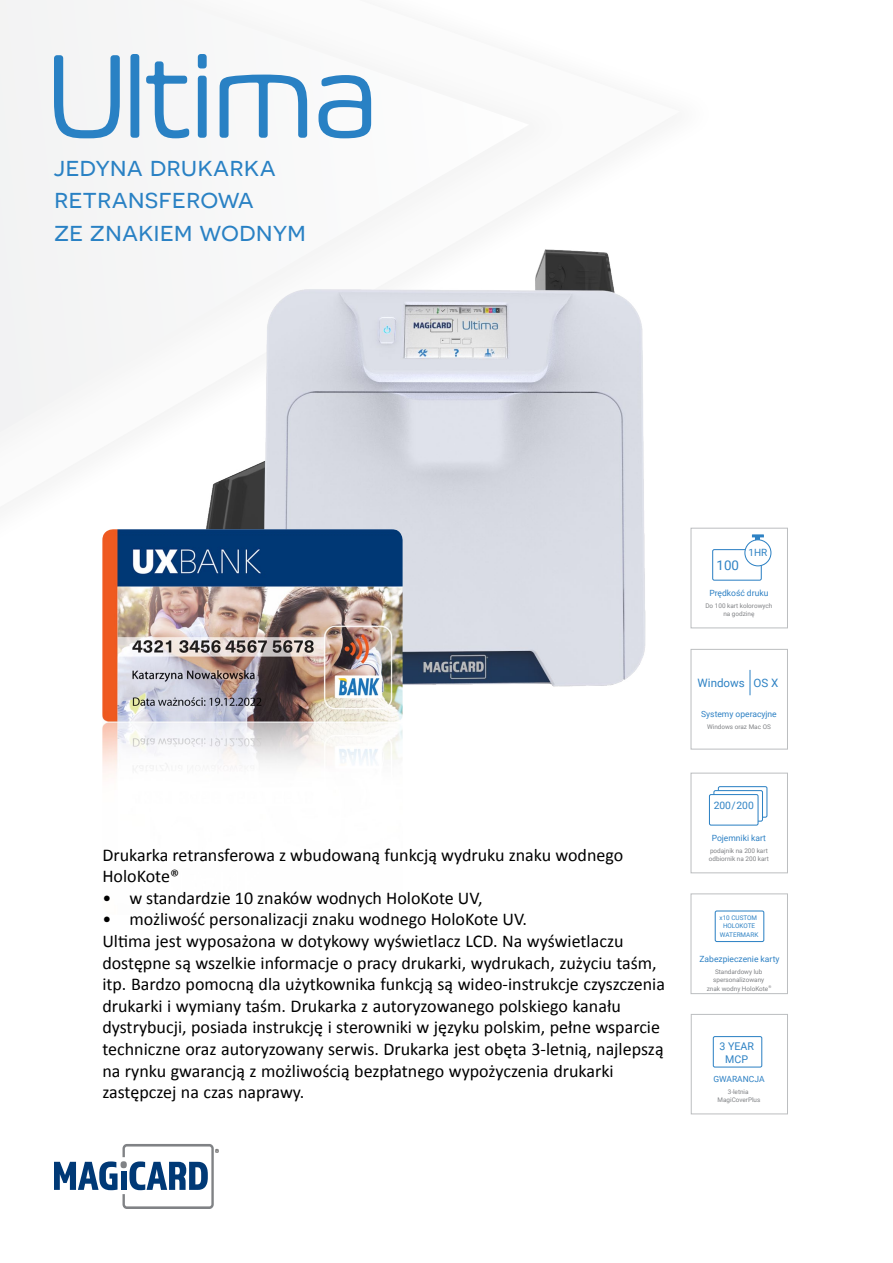
<style>
.page{position:relative;width:893px;height:1263px;background:#fff}
.page>*{position:absolute;margin:0;border:0;box-sizing:border-box;transform-origin:0 0}
.t1{font:27px/32.4px "Novecentosanswide";color:#2981c4}
.t2{font:18px/21.6px "Calibri";color:#000}
.t3{font:13.35px "Roboto";color:#2e82c4}
.t4{font:11.55px "Roboto";color:#2e82c4}
.t5{font:10.65px/12.8px "Roboto";color:#2e82c4;text-align:center}
.t6{font:10.35px "Roboto";color:#2e82c4}
.t7{font:10.05px "Roboto";color:#2e82c4}
.t8{font:8.55px "Roboto";color:#2e81c4}
.t9{font:6.45px/8.6px "Roboto";color:#808285;text-align:center}
.t10{font:6.45px/8.6px "Roboto";color:#2e82c4;text-align:center}
</style>
<div class="page">
<div style="left:0;top:0;width:571px;height:619px;background:#f8f8f9"></div>
<svg style="left:54px;top:1144px;width:165px;height:65px"></svg>
<svg style="left:54px;top:55px;width:66px;height:83px"></svg>
<div style="left:130px;top:54px;width:9px;height:84px;background:#2981c4;border-radius:3px"></div>
<svg style="left:146px;top:61px;width:43px;height:77px"></svg>
<svg style="left:198px;top:54px;width:9px;height:84px"></svg>
<svg style="left:220px;top:75px;width:87px;height:63px"></svg>
<svg style="left:318px;top:75px;width:53px;height:63px"></svg>
<img style="left:206px;top:249px;width:440px;height:438px">
<img style="left:102px;top:529px;width:301px;height:248px">
<div style="left:691px;top:773px;width:97px;height:100px;border:1px solid #bcbec0"></div>
<div style="left:718px;top:786px;width:49px;height:32px;border:1px solid #2e82c4;border-radius:2px"></div>
<div style="left:714px;top:791px;width:48px;height:30px;background:#fff;border-radius:2px"></div>
<div style="left:713px;top:790px;width:50px;height:32px;border:1px solid #2e82c4;border-radius:2px"></div>
<div style="left:709px;top:794px;width:49px;height:31px;background:#fff;border-radius:2px"></div>
<div style="left:709px;top:794px;width:49px;height:32px;border:1px solid #2e82c4;border-radius:2px"></div>
<div style="left:691px;top:528px;width:97px;height:100px;border:1px solid #bcbec0"></div>
<div style="left:712px;top:549px;width:50px;height:32px;border:1px solid #2e81c4;border-radius:2px"></div>
<svg style="left:752px;top:534px;width:12px;height:6px"></svg>
<div style="left:745px;top:540px;width:26px;height:26px;background:#fff;border-radius:50%"></div>
<div style="left:744px;top:539px;width:27px;height:27px;border:1px solid #2e82c4;border-radius:50%"></div>
<div style="left:691px;top:893px;width:97px;height:101px;border:1px solid #bcbec0"></div>
<div style="left:715px;top:910px;width:49px;height:32px;border:1px solid #2e82c4;border-radius:2px"></div>
<div style="left:691px;top:649px;width:97px;height:100px;border:1px solid #bcbec0"></div>
<svg style="left:750px;top:670px;width:1px;height:25px"></svg>
<div style="left:691px;top:1014px;width:97px;height:100px;border:1px solid #bcbec0"></div>
<div style="left:713px;top:1036px;width:49px;height:31px;border:1px solid #2e82c4;border-radius:2px"></div>
<h1 class="t1" style="left:54px;top:150px;width:254px">jedyna drukarka retransferowa<br>ze znakiem wodnym</h1>
<p class="t2" style="left:102px;top:843px;width:522px">Drukarka retransferowa z wbudowaną funkcją wydruku znaku wodnego<br>HoloKote®</p>
<p class="t2" style="left:102px;top:886px;width:382px">• w standardzie 10 znaków wodnych HoloKote UV,</p>
<p class="t2" style="left:102px;top:908px;width:564px">• możliwość personalizacji znaku wodnego HoloKote UV.<br>Ultima jest wyposażona w dotykowy wyświetlacz LCD. Na wyświetlaczu dostępne są wszelkie informacje o pracy drukarki, wydrukach, zużyciu taśm, itp. Bardzo pomocną dla użytkownika funkcją są wideo-instrukcje czyszczenia drukarki i wymiany taśm. Drukarka z autoryzowanego polskiego kanału dystrybucji, posiada instrukcję i sterowniki w języku polskim, pełne wsparcie techniczne oraz autoryzowany serwis. Drukarka jest obęta 3-letnią, najlepszą na rynku gwarancją z możliwością bezpłatnego wypożyczenia drukarki zastępczej na czas naprawy.</p>
<p class="t7" style="left:748px;top:546px;width:20px">1HR</p>
<p class="t8" style="left:709px;top:587px;width:61px">Prędkość druku</p>
<p class="t9" style="left:705px;top:601px;width:68px">Do 100 kart kolorowych na godzinę</p>
<p class="t3" style="left:717px;top:556px;width:24px">100</p>
<p class="t4" style="left:698px;top:675px;width:82px">Windows OS X</p>
<p class="t8" style="left:701px;top:708px;width:77px">Systemy operacyjne</p>
<p class="t9" style="left:707px;top:722px;width:65px">Windows oraz Mac OS</p>
<p class="t6" style="left:714px;top:798px;width:42px">200/200</p>
<p class="t8" style="left:712px;top:832px;width:56px">Pojemniki kart</p>
<p class="t9" style="left:709px;top:846px;width:62px;text-align:left">podajnik na 200 kart odbiornik na 200 kart</p>
<p class="t10" style="left:719px;top:913px;width:40px">x10 CUSTOM<br>HOLOKOTE<br>WATERMARK</p>
<p class="t8" style="left:699px;top:952px;width:81px">Zabezpieczenie karty</p>
<p class="t9" style="left:707px;top:967px;width:66px">Standardowy lub spersonalizowany znak wodny HoloKote<sup>®</sup></p>
<p class="t5" style="left:719px;top:1040px;width:36px">3 YEAR<br>MCP</p>
<p class="t8" style="left:713px;top:1073px;width:53px">GWARANCJA</p>
<p class="t9" style="left:717px;top:1087px;width:44px">3-letnia<br>MagiCoverPlus</p>
</div>
